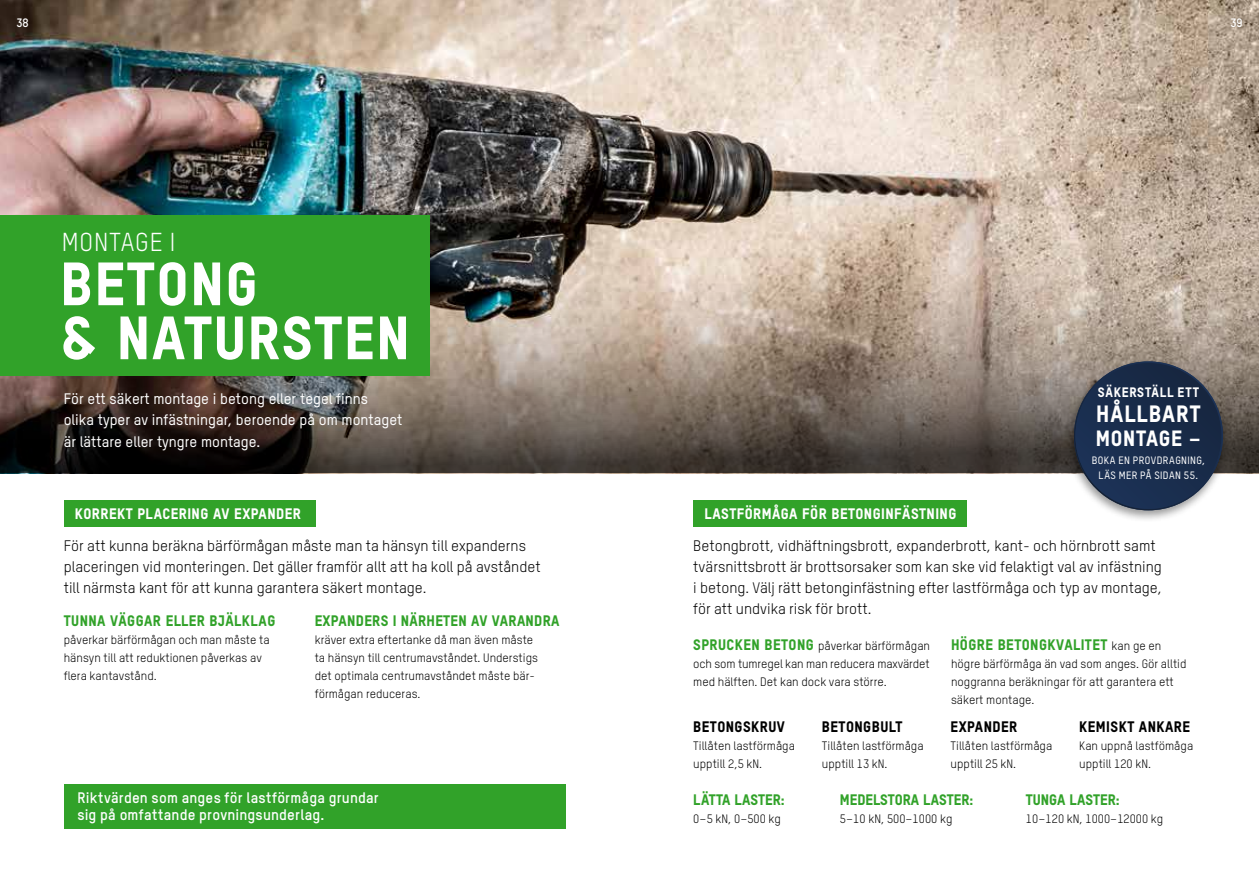
<style>
.page{position:relative;width:1259px;height:893px;background:#fff}
.page>*{position:absolute;margin:0;border:0;box-sizing:border-box;transform-origin:0 0}
.t1{font:800 60px/54px "TSTAR";letter-spacing:.03em;color:#fff}
.t2{font:25.5px "TSTAR";letter-spacing:.03em;color:#fff}
.t3{font:800 23.25px "TSTAR";letter-spacing:.045em;color:#fff}
.t4{font:800 21.75px "TSTAR";letter-spacing:.03em;color:#fff}
.t5{font:15px/21px "TSTAR";color:#000}
.t6{font:500 15px/21px "TSTAR";color:#fff}
.t7{font:800 15px "TSTAR";letter-spacing:.02em;color:#31a229}
.t8{font:700 15px/16.5px "TSTAR";letter-spacing:.01em;color:#fff}
.t9{font:800 15px "TSTAR";letter-spacing:.03em;color:#fff}
.t10{font:800 15px "TSTAR";letter-spacing:.03em;color:#000}
.t11{font:800 15px "TSTAR";color:#31a229}
.t12{font:800 13.5px "TSTAR";letter-spacing:.06em;color:#fff}
.t13{font:12px/18px "TSTAR";color:#000}
.t14{font:700 12px "TSTAR";color:#fff}
.t15{font:500 10.5px/15px "TSTAR";letter-spacing:.04em;color:#fff;text-align:center}
.s1{font-weight:800;font-size:15px;color:#31a229}
.s2{font-weight:400;font-size:12px;color:#000}
</style>
<div class="page">
<img style="left:0;top:0;width:1259px;height:249px">
<svg style="left:0;top:249px;width:1259px;height:224px;background:#82756a"></svg>
<div style="left:0;top:216px;width:430px;height:160px;background:#31a229"></div>
<div style="left:64px;top:500px;width:251px;height:27px;background:#31a229"></div>
<div style="left:693px;top:500px;width:274px;height:27px;background:#31a229"></div>
<div style="left:1064px;top:357px;width:165px;height:165px;background:#000;opacity:.4"></div>
<svg style="left:1074px;top:361px;width:149px;height:149px"></svg>
<div style="left:1075px;top:363px;width:146px;height:146px;background:#192c4b;border-radius:73px"></div>
<div style="left:64px;top:784px;width:502px;height:45px;background:#31a229"></div>
<p class="t14" style="left:16px;top:16px;width:14px">38</p>
<p class="t14" style="left:1230px;top:16px;width:14px">39</p>
<h2 class="t2" style="left:62px;top:227px;width:115px">MONTAGE I</h2>
<h1 class="t1" style="left:60px;top:256px;width:351px">BETONG<br>&amp; NATURSTEN</h1>
<p class="t6" style="left:64px;top:388px;width:340px">För ett säkert montage i betong eller tegel finns<br>olika typer av infästningar, beroende på om montaget är lättare eller tyngre montage.</p>
<p class="t9" style="left:75px;top:505px;width:228px">KORREKT PLACERING AV EXPANDER</p>
<p class="t5" style="left:64px;top:535px;width:478px">För att kunna beräkna bärförmågan måste man ta hänsyn till expanderns placeringen vid monteringen. Det gäller framför allt att ha koll på avståndet till närmsta kant för att kunna garantera säkert montage.</p>
<p class="t7" style="left:64px;top:612px;width:213px">TUNNA VÄGGAR ELLER BJÄLKLAG</p>
<p class="t13" style="left:64px;top:631px;width:207px">påverkar bärförmågan och man måste ta hänsyn till att reduktionen påverkas av flera kantavstånd.</p>
<p class="t7" style="left:315px;top:612px;width:246px">EXPANDERS I NÄRHETEN AV VARANDRA</p>
<p class="t13" style="left:315px;top:631px;width:225px">kräver extra eftertanke då man även måste ta hänsyn till centrumavståndet. Understigs det optimala centrumavståndet måste bär&shy;förmågan reduceras.</p>
<p class="t12" style="left:1097px;top:383px;width:103px">SÄKERSTÄLL ETT</p>
<h3 class="t3" style="left:1096px;top:399px;width:106px">HÅLLBART</h3>
<h3 class="t4" style="left:1096px;top:425px;width:107px">MONTAGE –</h3>
<p class="t15" style="left:1091px;top:453px;width:115px">BOKA EN PROVDRAGNING,<br>LÄS MER PÅ SIDAN 55.</p>
<p class="t9" style="left:704px;top:505px;width:254px">LASTFÖRMÅGA FÖR BETONGINFÄSTNING</p>
<p class="t5" style="left:693px;top:535px;width:470px">Betongbrott, vidhäftningsbrott, expanderbrott, kant- och hörnbrott samt tvärsnittsbrott är brottsorsaker som kan ske vid felaktigt val av infästning i betong. Välj rätt betonginfästning efter lastförmåga och typ av montage, för att undvika risk för brott.</p>
<p class="t13" style="left:693px;top:637px;width:238px;text-align:justify"><span class="s1">SPRUCKEN BETONG</span> påverkar bärförmågan och som tumregel kan man reducera maxvärdet med hälften. Det kan dock vara större.</p>
<p class="t7" style="left:951px;top:636px;width:212px">HÖGRE BETONGKVALITET <span class="s2">kan ge en</span></p>
<p class="t13" style="left:951px;top:655px;width:237px">högre bärförmåga än vad som anges. Gör alltid noggranna beräkningar för att garantera ett säkert montage.</p>
<p class="t10" style="left:693px;top:718px;width:93px">BETONGSKRUV</p>
<p class="t13" style="left:693px;top:737px;width:103px">Tillåten lastförmåga upptill 2,5 kN.</p>
<p class="t10" style="left:822px;top:718px;width:82px">BETONGBULT</p>
<p class="t13" style="left:822px;top:737px;width:103px">Tillåten lastförmåga upptill 13 kN.</p>
<p class="t10" style="left:1079px;top:718px;width:112px">KEMISKT ANKARE</p>
<p class="t10" style="left:950px;top:718px;width:68px">EXPANDER</p>
<p class="t13" style="left:950px;top:737px;width:103px">Tillåten lastförmåga upptill 25 kN.</p>
<p class="t13" style="left:1079px;top:737px;width:115px">Kan uppnå lastfömåga upptill 120 kN.</p>
<p class="t8" style="left:77px;top:790px;width:303px">Riktvärden som anges för lastförmåga grundar sig på omfattande provningsunderlag.</p>
<p class="t11" style="left:693px;top:790px;width:93px">LÄTTA LASTER:</p>
<p class="t13" style="left:693px;top:809px;width:89px">0–5 kN, 0–500 kg</p>
<p class="t11" style="left:840px;top:790px;width:135px">MEDELSTORA LASTER:</p>
<p class="t13" style="left:840px;top:809px;width:114px">5–10 kN, 500–1000 kg</p>
<p class="t11" style="left:1026px;top:790px;width:95px">TUNGA LASTER:</p>
<p class="t13" style="left:1026px;top:809px;width:139px">10–120 kN, 1000–12000 kg</p>
</div>
